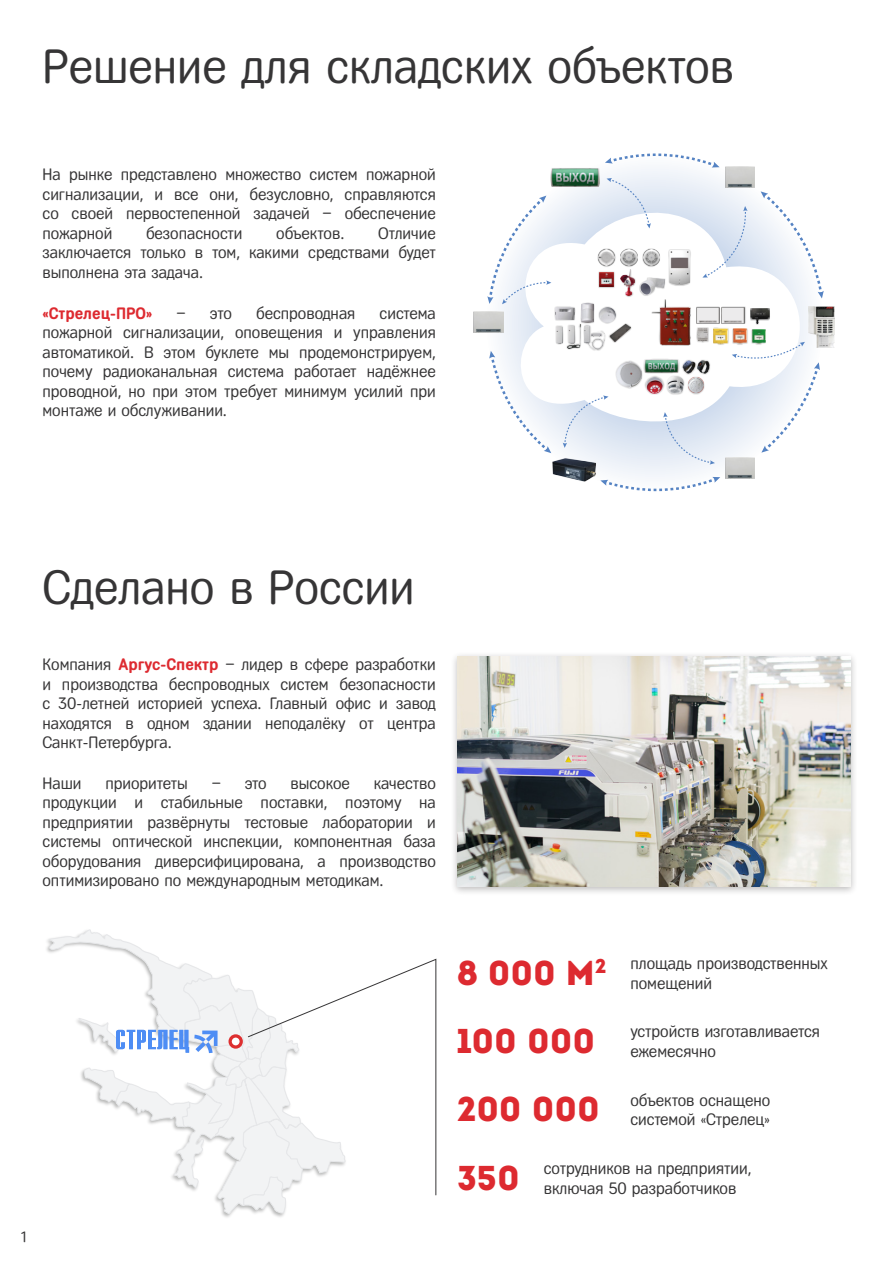
<style>
.page{position:relative;width:893px;height:1263px;background:#fff}
.page>*{position:absolute;margin:0;border:0;box-sizing:border-box;transform-origin:0 0}
.Заголовки_крупно_чёрным{font:48px "Fregat";color:#363536}
.t1{font:34.5px "Intro";letter-spacing:-.025em;color:#dd2a30}
.Основной_текст{font:16.5px/19.5px "Fregat";color:#363536;text-align:justify}
.Основной_текст-2{font:700 16.5px "Fregat";color:#dd2a30}
.t2{font:15px "Fregat";color:#363536}
.s1{font-weight:700;color:#dd2a30}
</style>
<div class="page">
<svg style="left:486px;top:154px;width:337px;height:337px"></svg>
<svg style="left:506px;top:198px;width:318px;height:239px"></svg>
<svg style="left:605px;top:153px;width:115px;height:16px"></svg>
<svg style="left:489px;top:351px;width:62px;height:102px"></svg>
<svg style="left:600px;top:476px;width:120px;height:16px"></svg>
<svg style="left:761px;top:191px;width:63px;height:107px"></svg>
<svg style="left:702px;top:206px;width:46px;height:72px"></svg>
<svg style="left:732px;top:342px;width:89px;height:111px"></svg>
<svg style="left:663px;top:412px;width:52px;height:52px;background:#dde6f2"></svg>
<svg style="left:563px;top:395px;width:45px;height:53px"></svg>
<svg style="left:487px;top:195px;width:64px;height:109px"></svg>
<svg style="left:606px;top:178px;width:45px;height:50px"></svg>
<img style="left:725px;top:166px;width:29px;height:21px">
<img style="left:725px;top:457px;width:29px;height:21px">
<img style="left:474px;top:312px;width:29px;height:21px">
<img style="left:549px;top:453px;width:51px;height:29px">
<img style="left:808px;top:306px;width:26px;height:41px">
<img style="left:551px;top:168px;width:48px;height:18px">
<img style="left:619px;top:248px;width:20px;height:20px">
<img style="left:621px;top:250px;width:16px;height:16px">
<img style="left:642px;top:248px;width:19px;height:20px">
<img style="left:643px;top:250px;width:16px;height:16px">
<img style="left:596px;top:248px;width:20px;height:20px">
<img style="left:598px;top:250px;width:17px;height:16px">
<img style="left:668px;top:249px;width:24px;height:37px">
<img style="left:670px;top:251px;width:20px;height:34px">
<img style="left:598px;top:271px;width:17px;height:17px">
<img style="left:600px;top:272px;width:13px;height:14px">
<img style="left:619px;top:268px;width:17px;height:30px">
<img style="left:621px;top:270px;width:14px;height:26px">
<img style="left:639px;top:276px;width:27px;height:21px">
<img style="left:640px;top:278px;width:24px;height:17px">
<img style="left:608px;top:322px;width:24px;height:22px">
<img style="left:609px;top:323px;width:22px;height:20px">
<img style="left:554px;top:324px;width:10px;height:22px">
<img style="left:556px;top:326px;width:6px;height:18px">
<img style="left:598px;top:305px;width:20px;height:20px">
<img style="left:600px;top:307px;width:16px;height:16px">
<img style="left:579px;top:302px;width:17px;height:21px">
<img style="left:582px;top:304px;width:12px;height:19px">
<img style="left:553px;top:305px;width:24px;height:16px">
<img style="left:555px;top:307px;width:20px;height:13px">
<img style="left:566px;top:323px;width:40px;height:28px">
<img style="left:584px;top:325px;width:20px;height:24px">
<img style="left:567px;top:325px;width:13px;height:23px">
<img style="left:642px;top:357px;width:55px;height:18px">
<img style="left:644px;top:359px;width:34px;height:13px">
<img style="left:614px;top:359px;width:29px;height:31px">
<img style="left:616px;top:361px;width:25px;height:27px">
<img style="left:644px;top:374px;width:62px;height:22px">
<img style="left:646px;top:377px;width:17px;height:16px">
<img style="left:688px;top:377px;width:16px;height:16px">
<img style="left:668px;top:376px;width:16px;height:18px">
<img style="left:696px;top:359px;width:16px;height:16px">
<svg style="left:682px;top:360px;width:28px;height:13px"></svg>
<img style="left:751px;top:328px;width:16px;height:17px">
<img style="left:752px;top:329px;width:13px;height:14px">
<img style="left:731px;top:328px;width:17px;height:18px">
<img style="left:733px;top:329px;width:13px;height:15px">
<img style="left:712px;top:327px;width:17px;height:19px">
<img style="left:714px;top:329px;width:13px;height:15px">
<img style="left:650px;top:298px;width:43px;height:48px">
<img style="left:696px;top:327px;width:13px;height:16px">
<svg style="left:697px;top:329px;width:10px;height:13px"></svg>
<img style="left:695px;top:306px;width:1px;height:18px">
<img style="left:696px;top:306px;width:50px;height:18px">
<img style="left:722px;top:307px;width:23px;height:16px">
<img style="left:749px;top:307px;width:22px;height:18px">
<img style="left:750px;top:308px;width:19px;height:15px">
<div style="left:450px;top:651px;width:407px;height:244px;background:#231f20;opacity:.3"></div>
<img style="left:457px;top:656px;width:393px;height:230px">
<svg style="left:48px;top:929px;width:238px;height:286px"></svg>
<svg style="left:247px;top:958px;width:190px;height:238px"></svg>
<p class="Заголовки_крупно_чёрным" style="left:43px;top:40px;width:693px">Решение для складских объектов</p>
<p class="Основной_текст" style="left:43px;top:165px;width:395px">На рынке представлено множество систем пожарной сигнализации, и все они, безусловно, справляются со своей первостепенной задачей – обеспечение пожарной</p>
<p class="Основной_текст" style="left:146px;top:223px;width:98px">безопасности</p>
<p class="Основной_текст" style="left:276px;top:223px;width:70px">объектов.</p>
<p class="Основной_текст" style="left:43px;top:223px;width:395px;text-indent:336px">Отличие заключается только в том, какими средствами будет выполнена эта задача.</p>
<p class="Основной_текст-2" style="left:43px;top:304px;width:111px">«Стрелец-ПРО»</p>
<p class="Основной_текст" style="left:177px;top:303px;width:57px">– это</p>
<p class="Основной_текст" style="left:256px;top:303px;width:101px">беспроводная</p>
<p class="Основной_текст" style="left:43px;top:303px;width:395px;text-indent:337px">система пожарной сигнализации, оповещения и управления автоматикой. В этом буклете мы продемонстрируем, почему радиоканальная система работает надёжнее проводной, но при этом требует минимум усилий при монтаже и обслуживании.</p>
<p class="Заголовки_крупно_чёрным" style="left:43px;top:560px;width:374px">Сделано в России</p>
<p class="Основной_текст" style="left:43px;top:655px;width:395px">Компания <span class="s1">Аргус-Спектр</span> – лидер в сфере разработки и производства беспроводных систем безопасности с 30-летней историей успеха. Главный офис и завод находятся в одном здании неподалёку от центра Санкт-Петербурга.</p>
<p class="Основной_текст" style="left:43px;top:773px;width:41px">Наши</p>
<p class="Основной_текст" style="left:105px;top:773px;width:84px">приоритеты</p>
<p class="Основной_текст" style="left:212px;top:773px;width:57px">– это</p>
<p class="Основной_текст" style="left:291px;top:773px;width:61px">высокое</p>
<p class="Основной_текст" style="left:43px;top:773px;width:395px;text-indent:331px">качество продукции и стабильные поставки, поэтому на предприятии развёрнуты тестовые лаборатории и системы оптической инспекции, компонентная база оборудования диверсифицирована, а производство оптимизировано по международным методикам.</p>
<p class="t2" style="left:21px;top:1228px;width:7px">1</p>
<p class="t1" style="left:457px;top:952px;width:151px">8 000 м<sup>2</sup></p>
<p class="Основной_текст" style="left:630px;top:953px;width:199px">площадь производственных помещений</p>
<p class="Основной_текст" style="left:630px;top:1022px;width:191px">устройств изготавливается ежемесячно</p>
<p class="Основной_текст" style="left:630px;top:1090px;width:141px">объектов оснащено системой «Стрелец»</p>
<p class="Основной_текст" style="left:544px;top:1158px;width:209px">сотрудников на предприятии, включая 50 разработчиков</p>
<p class="t1" style="left:457px;top:1020px;width:140px">100 000</p>
<p class="t1" style="left:457px;top:1089px;width:145px">200 000</p>
<p class="t1" style="left:457px;top:1157px;width:64px">350</p>
</div>
